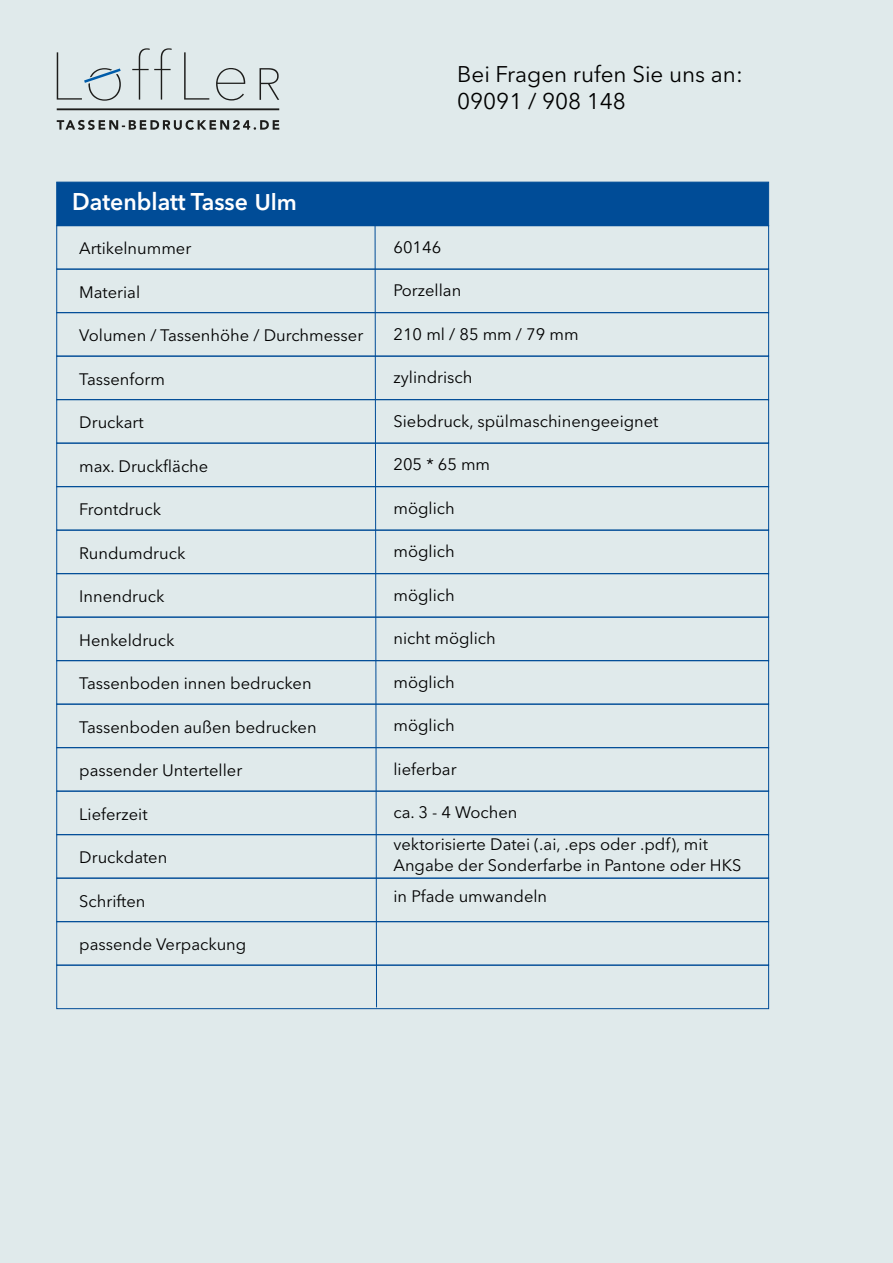
<style>
.page{position:relative;width:893px;height:1263px;background:#e0eaeb}
.page>*{position:absolute;margin:0;border:0;box-sizing:border-box;transform-origin:0 0}
.t1{font:600 24px "Avenir Next LT Pro";color:#fff;scale:.96 1}
.t2{font:22.5px/27px "Avenir Next LT Pro";color:#000}
.t3{font:16.5px/31.5px "Avenir Next LT Pro";color:#000}
.s1{font-size:22.5px}
</style>
<div class="page">
<div style="left:57px;top:182px;width:712px;height:44px;background:#004c97"></div>
<hr style="left:57px;top:108px;width:222px;height:2px;background:#1d1d1b">
<svg style="left:57px;top:120px;width:222px;height:10px"></svg>
<svg style="left:57px;top:48px;width:188px;height:53px"></svg>
<svg style="left:259px;top:68px;width:20px;height:32px"></svg>
<div style="left:57px;top:225px;width:712px;height:44px;border:1px solid #004c97"></div>
<div style="left:57px;top:269px;width:712px;height:44px;border:1px solid #004c97"></div>
<div style="left:57px;top:356px;width:712px;height:44px;border:1px solid #004c97"></div>
<div style="left:57px;top:312px;width:712px;height:44px;border:1px solid #004c97"></div>
<div style="left:57px;top:399px;width:712px;height:44px;border:1px solid #004c97"></div>
<div style="left:57px;top:443px;width:712px;height:44px;border:1px solid #004c97"></div>
<div style="left:57px;top:530px;width:712px;height:44px;border:1px solid #004c97"></div>
<div style="left:57px;top:486px;width:712px;height:44px;border:1px solid #004c97"></div>
<div style="left:57px;top:573px;width:712px;height:44px;border:1px solid #004c97"></div>
<div style="left:57px;top:617px;width:712px;height:44px;border:1px solid #004c97"></div>
<div style="left:57px;top:704px;width:712px;height:44px;border:1px solid #004c97"></div>
<div style="left:57px;top:660px;width:712px;height:44px;border:1px solid #004c97"></div>
<div style="left:57px;top:747px;width:712px;height:44px;border:1px solid #004c97"></div>
<div style="left:57px;top:791px;width:712px;height:44px;border:1px solid #004c97"></div>
<div style="left:57px;top:878px;width:712px;height:44px;border:1px solid #004c97"></div>
<div style="left:57px;top:834px;width:712px;height:44px;border:1px solid #004c97"></div>
<svg style="left:375px;top:224px;width:2px;height:783px"></svg>
<div style="left:57px;top:921px;width:712px;height:44px;border:1px solid #004c97"></div>
<div style="left:57px;top:965px;width:712px;height:44px;border:1px solid #004c97"></div>
<h2 class="t2" style="left:457px;top:60px;width:287px">Bei Fragen rufen Sie uns an:<br>09091 / 908 148</h2>
<h1 class="t1" style="left:72px;top:188px;width:235px">Datenblatt Tasse <span class="s1">Ulm</span></h1>
<p class="t3" style="left:79px;top:233px;width:114px">Artikelnummer</p>
<p class="t3" style="left:79px;top:276px;width:62px">Material</p>
<p class="t3" style="left:79px;top:320px;width:286px">Volumen / Tassenhöhe / Durchmesser</p>
<p class="t3" style="left:79px;top:363px;width:87px">Tassenform</p>
<p class="t3" style="left:79px;top:407px;width:66px">Druckart</p>
<p class="t3" style="left:79px;top:450px;width:131px">max. Druckfläche</p>
<p class="t3" style="left:79px;top:494px;width:83px">Frontdruck</p>
<p class="t3" style="left:79px;top:537px;width:108px">Rundumdruck</p>
<p class="t3" style="left:79px;top:581px;width:87px">Innendruck</p>
<p class="t3" style="left:79px;top:624px;width:97px">Henkeldruck</p>
<p class="t3" style="left:79px;top:668px;width:234px">Tassenboden innen bedrucken</p>
<p class="t3" style="left:79px;top:711px;width:239px">Tassenboden außen bedrucken</p>
<p class="t3" style="left:79px;top:755px;width:165px">passender Unterteller</p>
<p class="t3" style="left:79px;top:798px;width:70px">Lieferzeit</p>
<p class="t3" style="left:79px;top:842px;width:90px">Druckdaten</p>
<p class="t3" style="left:79px;top:885px;width:68px">Schriften</p>
<p class="t3" style="left:79px;top:929px;width:169px">passende Verpackung</p>
<p class="t3" style="left:393px;top:231px;width:49px">60146</p>
<p class="t3" style="left:393px;top:275px;width:69px">Porzellan</p>
<p class="t3" style="left:393px;top:318px;width:187px">210 ml / 85 mm / 79 mm</p>
<p class="t3" style="left:393px;top:362px;width:80px">zylindrisch</p>
<p class="t3" style="left:393px;top:405px;width:266px">Siebdruck, spülmaschinengeeignet</p>
<p class="t3" style="left:393px;top:449px;width:98px">205 * 65 mm</p>
<p class="t3" style="left:393px;top:492px;width:63px">möglich</p>
<p class="t3" style="left:393px;top:536px;width:63px">möglich</p>
<p class="t3" style="left:393px;top:579px;width:63px">möglich</p>
<p class="t3" style="left:393px;top:623px;width:104px">nicht möglich</p>
<p class="t3" style="left:393px;top:666px;width:63px">möglich</p>
<p class="t3" style="left:393px;top:710px;width:63px">möglich</p>
<p class="t3" style="left:393px;top:753px;width:65px">lieferbar</p>
<p class="t3" style="left:393px;top:797px;width:316px">ca. 3 - 4 Wochen<br>vektorisierte Datei (.ai, .eps oder .pdf), mit</p>
<p class="t3" style="left:393px;top:849px;width:349px">Angabe der Sonderfarbe in Pantone oder HKS in Pfade umwandeln</p>
</div>
